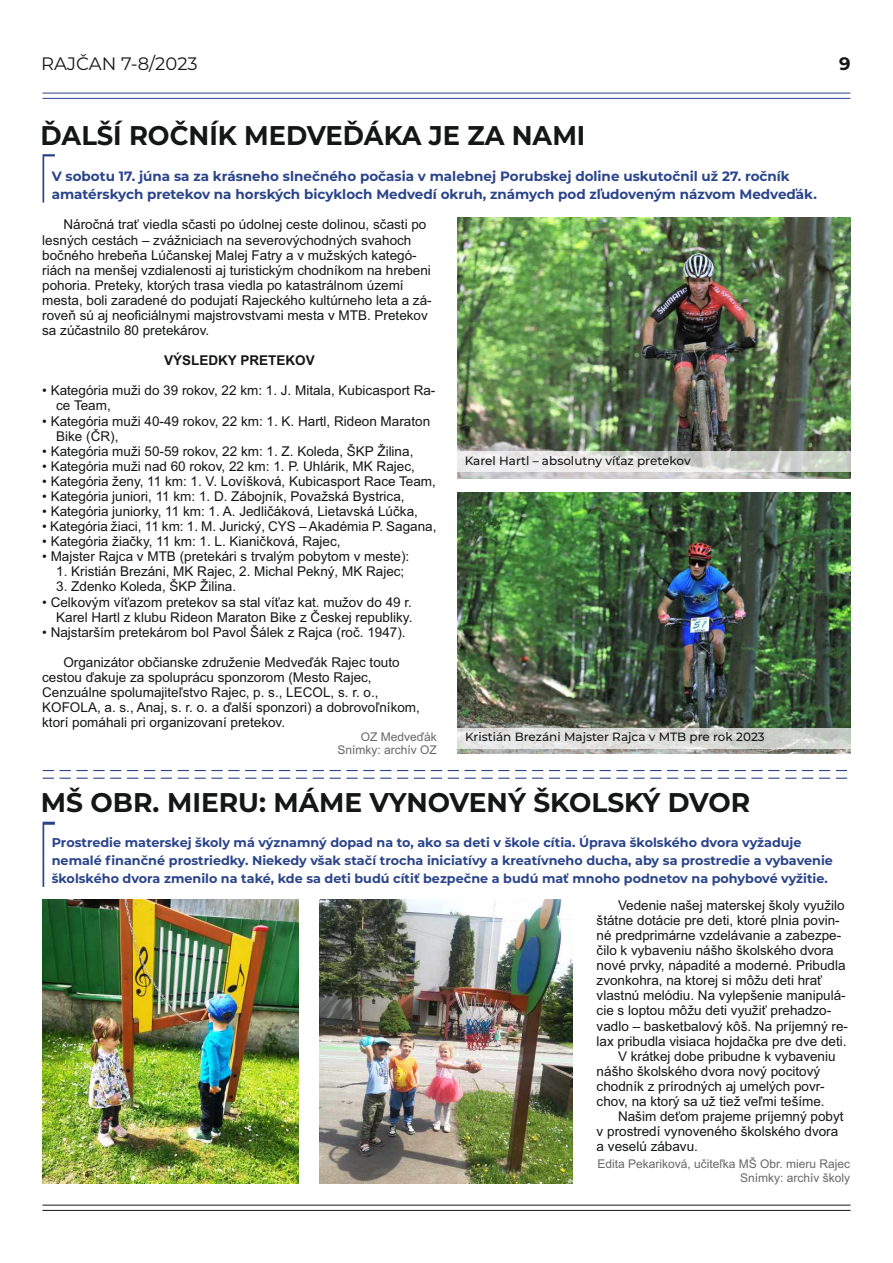
<style>
.page{position:relative;width:893px;height:1263px;background:#fff}
.page>*{position:absolute;margin:0;border:0;box-sizing:border-box;transform-origin:0 0}
.t1{font:700 27px "Montserrat";color:#151616}
.t2{font:700 27px "Montserrat";color:#151616;scale:.95 1}
.t3{font:18px "Montserrat";color:#151616}
.t4{font:700 18px "Montserrat";color:#151616}
.t5{font:13.5px/15.1px "Arial";color:#151616}
.t6{font:700 13.5px/18.6px "Montserrat";color:#2a448b}
.t7{font:700 13.5px "Arial";color:#151616}
.t8{font:700 12.75px/17.5px "Montserrat";color:#2a448b}
.t9{font:12px/13.4px "Arial";color:#676767;text-align:right}
.t10{font:500 12px "Montserrat";color:#151616}
</style>
<div class="page">
<hr style="left:42px;top:93px;width:808px;height:1px;background:#2a448b">
<hr style="left:42px;top:98px;width:808px;height:1px;background:#2a448b">
<hr style="left:42px;top:1210px;width:808px;height:1px;background:#151616">
<hr style="left:42px;top:1205px;width:808px;height:1px;background:#151616">
<svg style="left:43px;top:778px;width:805px;height:1px"></svg>
<svg style="left:43px;top:770px;width:805px;height:1px"></svg>
<svg style="left:43px;top:822px;width:12px;height:65px"></svg>
<img style="left:43px;top:899px;width:255px;height:284px">
<img style="left:320px;top:899px;width:253px;height:284px">
<img style="left:458px;top:217px;width:392px;height:262px">
<img style="left:458px;top:492px;width:392px;height:262px">
<svg style="left:43px;top:154px;width:12px;height:48px"></svg>
<div style="left:457px;top:451px;width:393px;height:20px;background:#fff;opacity:.7"></div>
<div style="left:458px;top:728px;width:393px;height:20px;background:#fff;opacity:.7"></div>
<h2 class="t3" style="left:41px;top:53px;width:158px">RAJČAN 7-8/2023</h2>
<h2 class="t4" style="left:839px;top:53px;width:13px">9</h2>
<h1 class="t2" style="left:41px;top:118px;width:575px">ĎALŠÍ ROČNÍK MEDVEĎÁKA JE ZA NAMI</h1>
<p class="t6" style="left:52px;top:167px;width:767px">V sobotu 17. júna sa za krásneho slnečného počasia v malebnej Porubskej doline uskutočnil už 27. ročník amatérskych pretekov na horských bicykloch Medvedí okruh, známych pod zľudoveným názvom Medveďák.</p>
<p class="t5" style="left:42px;top:218px;width:391px;text-indent:21px">Náročná trať viedla sčasti po údolnej ceste dolinou, sčasti po lesných cestách – zvážniciach na severovýchodných svahoch bočného hrebeňa Lúčanskej Malej Fatry a v mužských kategó&shy;riách na menšej vzdialenosti aj turistickým chodníkom na hrebeni pohoria. Preteky, ktorých trasa viedla po katastrálnom území mesta, boli zaradené do podujatí Rajeckého kultúrneho leta a zá&shy;roveň sú aj neoficiálnymi majstrovstvami mesta v MTB. Pretekov sa zúčastnilo 80 pretekárov.</p>
<p class="t7" style="left:164px;top:355px;width:152px">VÝSLEDKY PRETEKOV</p>
<p class="t5" style="left:56px;top:384px;width:381px;text-indent:-14px">• Kategória muži do 39 rokov, 22 km: 1. J. Mitala, Kubicasport Ra&shy;ce Team,</p>
<p class="t5" style="left:56px;top:414px;width:375px;text-indent:-14px">• Kategória muži 40-49 rokov, 22 km: 1. K. Hartl, Rideon Maraton<br>Bike (ČR),</p>
<p class="t5" style="left:42px;top:445px;width:373px">• Kategória muži 50-59 rokov, 22 km: 1. Z. Koleda, ŠKP Žilina,</p>
<p class="t5" style="left:42px;top:460px;width:374px">• Kategória muži nad 60 rokov, 22 km: 1. P. Uhlárik, MK Rajec,</p>
<p class="t5" style="left:42px;top:475px;width:395px">• Kategória ženy, 11 km: 1. V. Lovíšková, Kubicasport Race Team,</p>
<p class="t5" style="left:42px;top:490px;width:364px">• Kategória juniori, 11 km: 1. D. Zábojník, Považská Bystrica,</p>
<p class="t5" style="left:42px;top:505px;width:377px">• Kategória juniorky, 11 km: 1. A. Jedličáková, Lietavská Lúčka,</p>
<p class="t5" style="left:42px;top:520px;width:396px">• Kategória žiaci, 11 km: 1. M. Jurický, CYS – Akadémia P. Sagana,</p>
<p class="t5" style="left:42px;top:535px;width:300px">• Kategória žiačky, 11 km: 1. L. Kianičková, Rajec,</p>
<p class="t5" style="left:42px;top:550px;width:369px">• Majster Rajca v MTB (pretekári s trvalým pobytom v meste):</p>
<p class="t5" style="left:56px;top:565px;width:350px">1. Kristián Brezáni, MK Rajec, 2. Michal Pekný, MK Rajec;</p>
<p class="t5" style="left:56px;top:580px;width:181px">3. Zdenko Koleda, ŠKP Žilina.</p>
<p class="t5" style="left:42px;top:595px;width:372px;text-align:right">• Celkovým víťazom pretekov sa stal víťaz kat. mužov do 49 r.<br>Karel Hartl z klubu Rideon Maraton Bike z Českej republiky.</p>
<p class="t5" style="left:42px;top:626px;width:365px">• Najstarším pretekárom bol Pavol Šálek z Rajca (roč. 1947).</p>
<p class="t5" style="left:42px;top:656px;width:379px;text-indent:21px">Organizátor občianske združenie Medveďák Rajec touto cestou ďakuje za spoluprácu sponzorom (Mesto Rajec, Cenzuálne spolumajiteľstvo Rajec, p. s., LECOL, s. r. o., KOFOLA, a. s., Anaj, s. r. o. a ďalší sponzori) a dobrovoľníkom, ktorí pomáhali pri organizovaní pretekov.</p>
<p class="t9" style="left:337px;top:731px;width:101px">OZ Medveďák<br>Snímky: archív OZ</p>
<p class="t10" style="left:465px;top:453px;width:227px">Karel Hartl – absolutny víťaz pretekov</p>
<p class="t10" style="left:465px;top:730px;width:301px">Kristián Brezáni Majster Rajca v MTB pre rok 2023</p>
<h1 class="t1" style="left:41px;top:786px;width:711px">MŠ OBR. MIERU: MÁME VYNOVENÝ ŠKOLSKÝ DVOR</h1>
<p class="t8" style="left:52px;top:834px;width:783px">Prostredie materskej školy má významný dopad na to, ako sa deti v škole cítia. Úprava školského dvora vyžaduje nemalé finančné prostriedky. Niekedy však stačí trocha iniciatívy a kreatívneho ducha, aby sa prostredie a vybavenie školského dvora zmenilo na také, kde sa deti budú cítiť bezpečne a budú mať mnoho podnetov na pohybové vyžitie.</p>
<p class="t5" style="left:618px;top:899px;width:228px">Vedenie našej materskej školy využilo</p>
<p class="t5" style="left:597px;top:914px;width:245px">štátne dotácie pre deti, ktoré plnia povin-</p>
<p class="t5" style="left:597px;top:929px;width:246px">né predprimárne vzdelávanie a zabezpe-</p>
<p class="t5" style="left:597px;top:944px;width:239px">čilo k vybaveniu nášho školského dvora</p>
<p class="t5" style="left:597px;top:959px;width:250px">nové prvky, nápadité a moderné. Pribudla</p>
<p class="t5" style="left:597px;top:974px;width:227px">zvonkohra, na ktorej si môžu deti hrať</p>
<p class="t5" style="left:597px;top:989px;width:251px">vlastnú melódiu. Na vylepšenie manipulá-</p>
<p class="t5" style="left:597px;top:1004px;width:236px">cie s loptou môžu deti využiť prehadzo-</p>
<p class="t5" style="left:597px;top:1019px;width:253px">vadlo – basketbalový kôš. Na príjemný re-</p>
<p class="t5" style="left:597px;top:1034px;width:251px">lax pribudla visiaca hojdačka pre dve deti.</p>
<p class="t5" style="left:618px;top:1049px;width:219px">V krátkej dobe pribudne k vybaveniu</p>
<p class="t5" style="left:597px;top:1065px;width:225px">nášho školského dvora nový pocitový</p>
<p class="t5" style="left:597px;top:1080px;width:230px">chodník z prírodných aj umelých povr-</p>
<p class="t5" style="left:597px;top:1095px;width:230px">chov, na ktorý sa už tiež veľmi tešíme.</p>
<p class="t5" style="left:618px;top:1110px;width:227px">Našim deťom prajeme príjemný pobyt</p>
<p class="t5" style="left:597px;top:1125px;width:243px">v prostredí vynoveného školského dvora</p>
<p class="t5" style="left:597px;top:1140px;width:103px">a veselú zábavu.</p>
<p class="t9" style="left:597px;top:1158px;width:254px">Edita Pekariková, učiteľka MŠ Obr. mieru Rajec<br>Snímky: archív školy</p>
</div>
